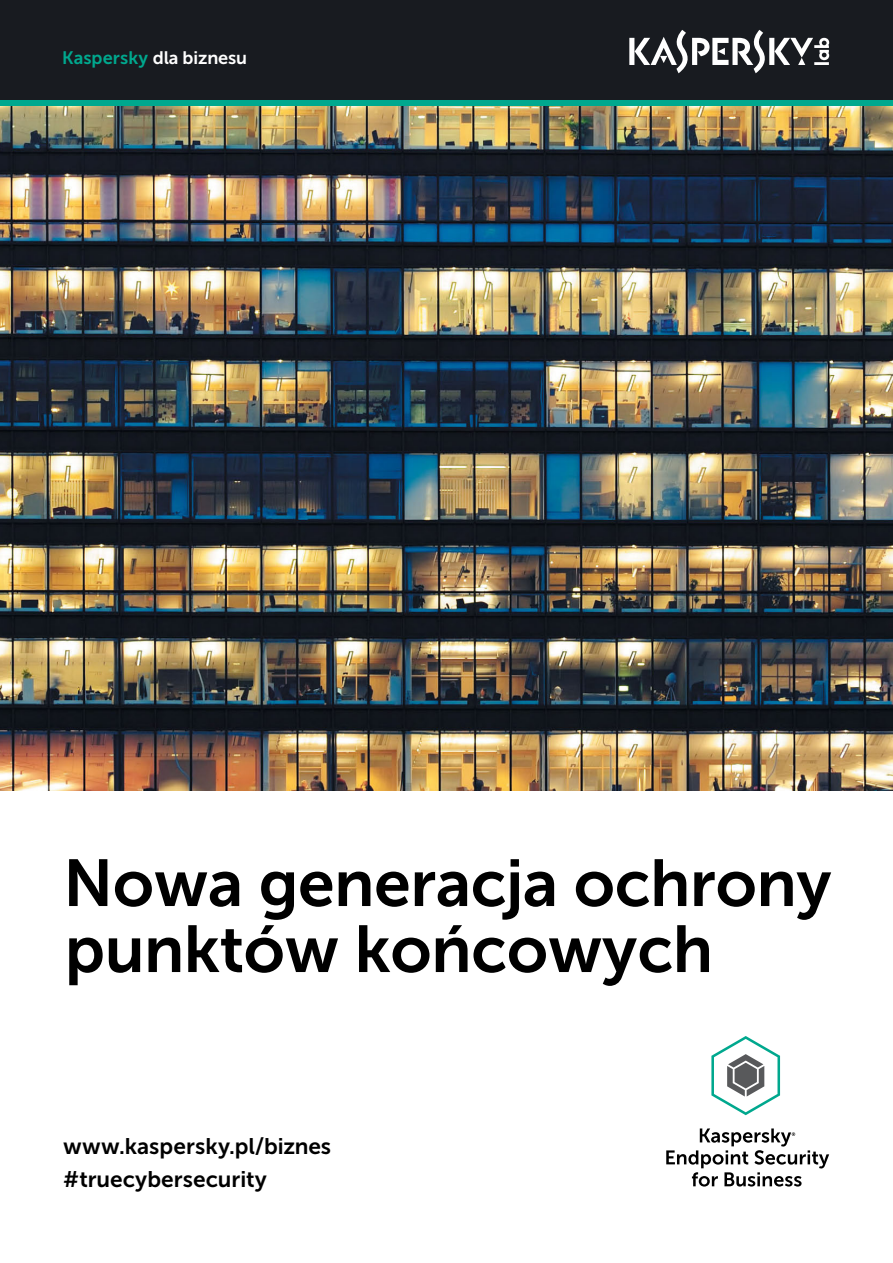
<style>
.page{position:relative;width:893px;height:1263px;background:#fff}
.page>*{position:absolute;margin:0;border:0;box-sizing:border-box;transform-origin:0 0}
.t1{font:66px/66px "Museo Sans Cyrl 700";letter-spacing:-.01em;color:#000}
.t2{font:22.5px/33px "Museo Sans Cyrl 700";color:#000}
.t3{font:18px "Museo Sans Cyrl 700";letter-spacing:-.005em;color:#fff}
.s1{color:#00a88e}
</style>
<div class="page">
<div style="left:0;top:0;width:893px;height:100px;background:#181b20"></div>
<div style="left:0;top:100px;width:893px;height:6px;background:#00a88e"></div>
<svg style="left:629px;top:30px;width:200px;height:43px"></svg>
<img style="left:0;top:106px;width:893px;height:684px">
<svg style="left:666px;top:1128px;width:163px;height:58px"></svg>
<svg style="left:711px;top:1036px;width:69px;height:79px"></svg>
<p class="t3" style="left:62px;top:48px;width:186px"><span class="s1">Kaspersky</span> dla biznesu</p>
<h1 class="t1" style="left:63px;top:850px;width:770px">Nowa generacja ochrony punktów końcowych</h1>
<p class="t2" style="left:63px;top:1129px;width:269px">www.kaspersky.pl/biznes #truecybersecurity</p>
</div>
